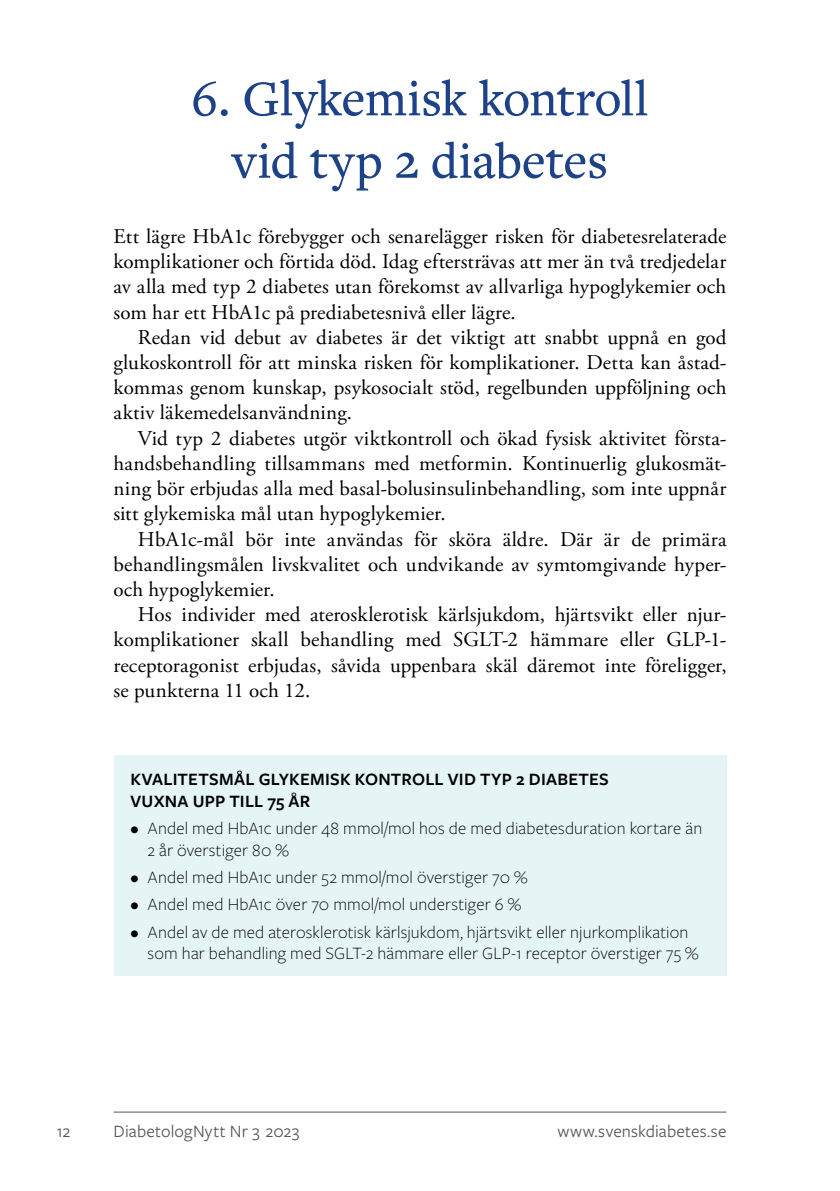
<style>
.page{position:relative;width:840px;height:1191px;background:#fff}
.page>*{position:absolute;margin:0;border:0;box-sizing:border-box;transform-origin:0 0}
.t1{font:500 52px/62.4px "Freight Text Pro";letter-spacing:-.01em;color:#1d4288;text-align:center}
.t2{font:21px/25.2px "Adobe Garamond Pro";letter-spacing:.005em;color:#000;text-align:justify}
.t3{font:300 18px/21.6px "Freight Sans Pro";letter-spacing:.01em;color:#000}
.t4{font:600 18px/21.6px "Freight Sans Pro";letter-spacing:.015em;color:#000}
.t5{font:18px "Freight Sans Pro";letter-spacing:.01em;color:#555756}
</style>
<div class="page">
<hr style="left:113px;top:1111px;width:613px;height:1px;background:#555756">
<div style="left:113px;top:755px;width:613px;height:221px;background:#e5f5f5"></div>
<h1 class="t1" style="left:191px;top:66px;width:458px">6. Glykemisk kontroll vid typ 2 diabetes</h1>
<p class="t2" style="left:113px;top:224px;width:614px">Ett lägre HbA1c förebygger och senarelägger risken för diabetesrelaterade komplikationer och förtida död. Idag eftersträvas att mer än två tredjedelar av alla med typ 2 diabetes utan förekomst av allvarliga hypoglykemier och som har ett HbA1c på prediabetesnivå eller lägre.</p>
<p class="t2" style="left:113px;top:325px;width:614px;text-indent:24px">Redan vid debut av diabetes är det viktigt att snabbt uppnå en god glukoskontroll för att minska risken för komplikationer. Detta kan åstad&shy;kommas genom kunskap, psykosocialt stöd, regelbunden uppföljning och aktiv läkemedelsanvändning.</p>
<p class="t2" style="left:113px;top:426px;width:614px;text-indent:24px">Vid typ 2 diabetes utgör viktkontroll och ökad fysisk aktivitet första&shy;handsbehandling tillsammans med metformin. Kontinuerlig glukosmät&shy;ning bör erbjudas alla med basal-bolusinsulinbehandling, som inte uppnår sitt glykemiska mål utan hypoglykemier.</p>
<p class="t2" style="left:113px;top:527px;width:614px;text-indent:24px">HbA1c-mål bör inte användas för sköra äldre. Där är de primära behandlingsmålen livskvalitet och undvikande av symtomgivande hyper&shy;och hypoglykemier.</p>
<p class="t2" style="left:113px;top:602px;width:614px;text-indent:24px">Hos individer med aterosklerotisk kärlsjukdom, hjärtsvikt eller njur&shy;komplikationer skall behandling med SGLT-2 hämmare eller GLP-1- receptoragonist erbjudas, såvida uppenbara skäl däremot inte föreligger, se punkterna 11 och 12.</p>
<p class="t4" style="left:130px;top:768px;width:479px">KVALITETSMÅL GLYKEMISK KONTROLL VID TYP 2 DIABETES<br>VUXNA UPP TILL 75 ÅR</p>
<p class="t3" style="left:147px;top:816px;width:556px;text-indent:-17px">• Andel med HbA1c under 48 mmol/mol hos de med diabetesduration kortare än<br>2 år överstiger 80 %</p>
<p class="t3" style="left:130px;top:865px;width:398px">• Andel med HbA1c under 52 mmol/mol överstiger 70 %</p>
<p class="t3" style="left:130px;top:893px;width:392px">• Andel med HbA1c över 70 mmol/mol understiger 6 %</p>
<p class="t3" style="left:147px;top:920px;width:552px;text-indent:-17px">• Andel av de med aterosklerotisk kärlsjukdom, hjärtsvikt eller njurkomplikation som har behandling med SGLT-2 hämmare eller GLP-1 receptor överstiger 75 %</p>
<p class="t5" style="left:57px;top:1119px;width:15px">12</p>
<p class="t5" style="left:113px;top:1119px;width:187px">DiabetologNytt Nr 3 2023</p>
<p class="t5" style="left:557px;top:1119px;width:170px">www.svenskdiabetes.se</p>
</div>
